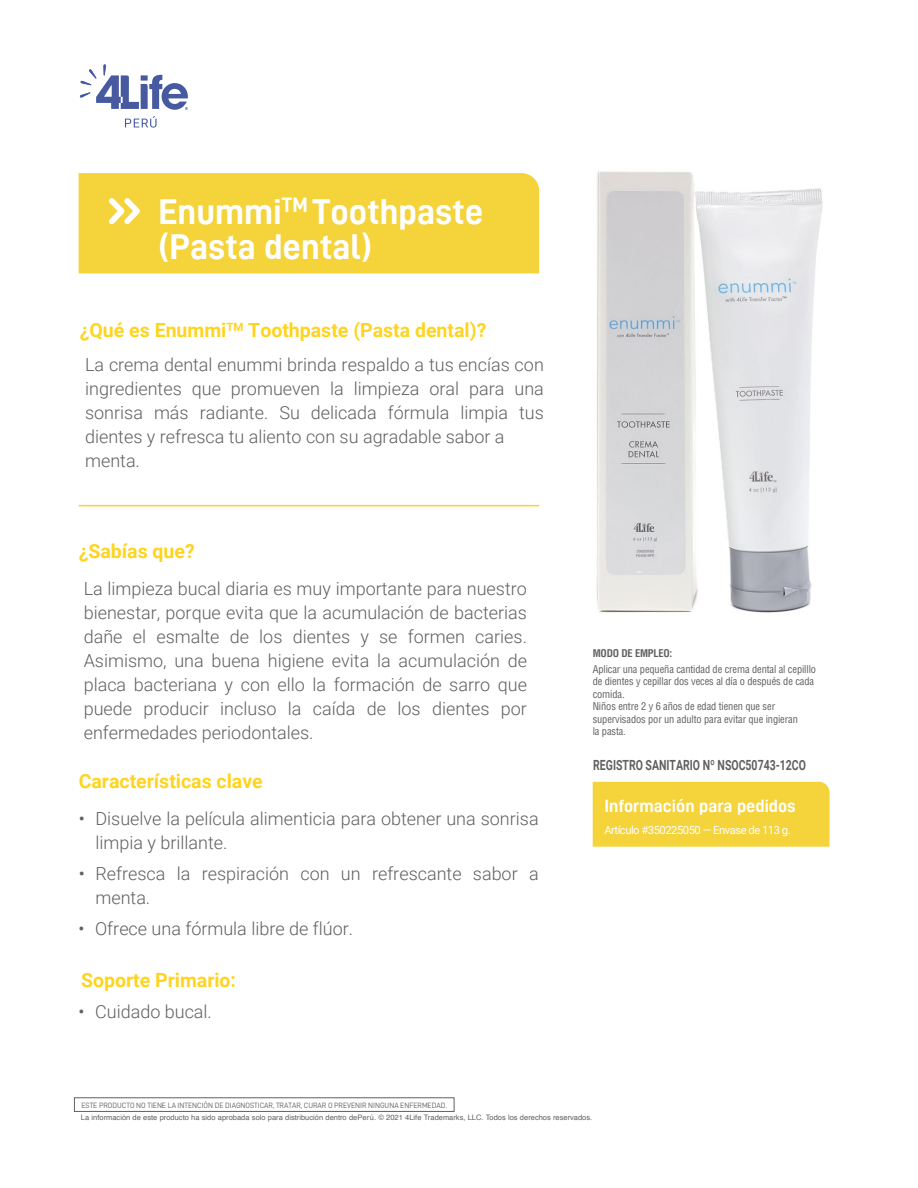
<style>
.page{position:relative;width:918px;height:1188px;background:#fff}
.page>*{position:absolute;margin:0;border:0;box-sizing:border-box;transform-origin:0 0}
.t1{font:36px/34.5px "D DIN Bold";color:#fff}
.t2{font:700 19.5px "Roboto";color:#ffd41f}
.t3{font:300 18px/24px "Roboto";color:#606060}
.t4{font:18px "Roboto";color:#606060}
.t5{font:17.85px "D DIN Bold";color:#fff}
.t6{font:700 13.95px "Roboto";color:#606060;scale:.75 1}
.t7{font:11.25px "Roboto";letter-spacing:-.045em;color:#fff}
.t8{font:condensed 10.35px/12.5px "Helvetica LT Std";letter-spacing:-.01em;color:#606060}
.t9{font:700 condensed 10.35px "Helvetica LT Std";letter-spacing:-.02em;color:#606060}
.t10{font:7.8px "D DIN";color:#606060}
.t11{font:7.5px "Helvetica";color:#606060}
.s1{font-weight:400}
</style>
<div class="page">
<img style="left:596px;top:171px;width:227px;height:442px">
<div style="left:79px;top:173px;width:460px;height:100px;background:#f4d33b"></div>
<hr style="left:79px;top:505px;width:460px;height:1px;background:#ffd420">
<svg style="left:80px;top:64px;width:108px;height:46px"></svg>
<svg style="left:125px;top:116px;width:32px;height:12px"></svg>
<svg style="left:109px;top:198px;width:31px;height:27px"></svg>
<div style="left:593px;top:782px;width:237px;height:65px;background:#f4d33b"></div>
<div style="left:74px;top:1098px;width:380px;height:14px;border:1px solid #606060"></div>
<h1 class="t1" style="left:158px;top:194px;width:326px">Enummi<sup>TM</sup> Toothpaste (Pasta dental)</h1>
<p class="t2" style="left:80px;top:317px;width:408px">¿Qué es Enummi<sup>TM</sup> Toothpaste (Pasta dental)?</p>
<p class="t3" style="left:85px;top:352px;width:460px">La crema dental enummi brinda respaldo a tus encías con ingredientes que promueven la limpieza oral para una sonrisa más radiante. Su delicada fórmula limpia tus dientes y refresca tu aliento con su agradable sabor a menta.</p>
<p class="t2" style="left:79px;top:538px;width:118px">¿Sabías que?</p>
<p class="t3" style="left:84px;top:576px;width:445px;text-align:justify">La limpieza bucal diaria es muy importante para nuestro bienestar, porque evita que la acumulación de bacterias dañe el esmalte de los dientes y se formen caries.<br>Asimismo, una buena higiene evita la acumulación de placa bacteriana y con ello la formación de sarro que puede producir incluso la caída de los dientes por enfermedades periodontales.</p>
<p class="t2" style="left:79px;top:768px;width:185px">Características clave</p>
<p class="t4" style="left:79px;top:806px;width:8px">•</p>
<p class="t4" style="left:79px;top:861px;width:8px">•</p>
<p class="t3" style="left:95px;top:806px;width:445px">Disuelve la película alimenticia para obtener una sonrisa limpia y brillante.</p>
<p class="t3" style="left:95px;top:861px;width:445px">Refresca la respiración con un refrescante sabor a menta.</p>
<p class="t3" style="left:79px;top:916px;width:276px"><span class="s1">•</span> Ofrece una fórmula libre de flúor.</p>
<p class="t2" style="left:81px;top:966px;width:157px">Soporte Primario:</p>
<p class="t3" style="left:79px;top:999px;width:135px"><span class="s1">•</span> Cuidado bucal.</p>
<p class="t10" style="left:82px;top:1101px;width:367px">ESTE PRODUCTO NO TIENE LA INTENCIÓN DE DIAGNOSTICAR, TRATAR, CURAR O PREVENIR NINGUNA ENFERMEDAD.</p>
<p class="t9" style="left:593px;top:647px;width:81px">MODO DE EMPLEO:</p>
<p class="t8" style="left:593px;top:663px;width:225px">Aplicar una pequeña cantidad de crema dental al cepilllo de dientes y cepillar dos veces al día o después de cada comida.<br>Niños entre 2 y 6 años de edad tienen que ser supervisados por un adulto para evitar que ingieran<br>la pasta.</p>
<p class="t6" style="left:593px;top:755px;width:285px">REGISTRO SANITARIO Nº NSOC50743-12CO</p>
<p class="t5" style="left:604px;top:796px;width:193px">Información para pedidos</p>
<p class="t7" style="left:604px;top:822px;width:188px">Artículo #350225050 — Envase de 113 g.</p>
<p class="t11" style="left:81px;top:1112px;width:513px">La información de este producto ha sido aprobada solo para distribución dentro dePerú. © 2021 4Life Trademarks, LLC. Todos los derechos reservados.</p>
</div>
